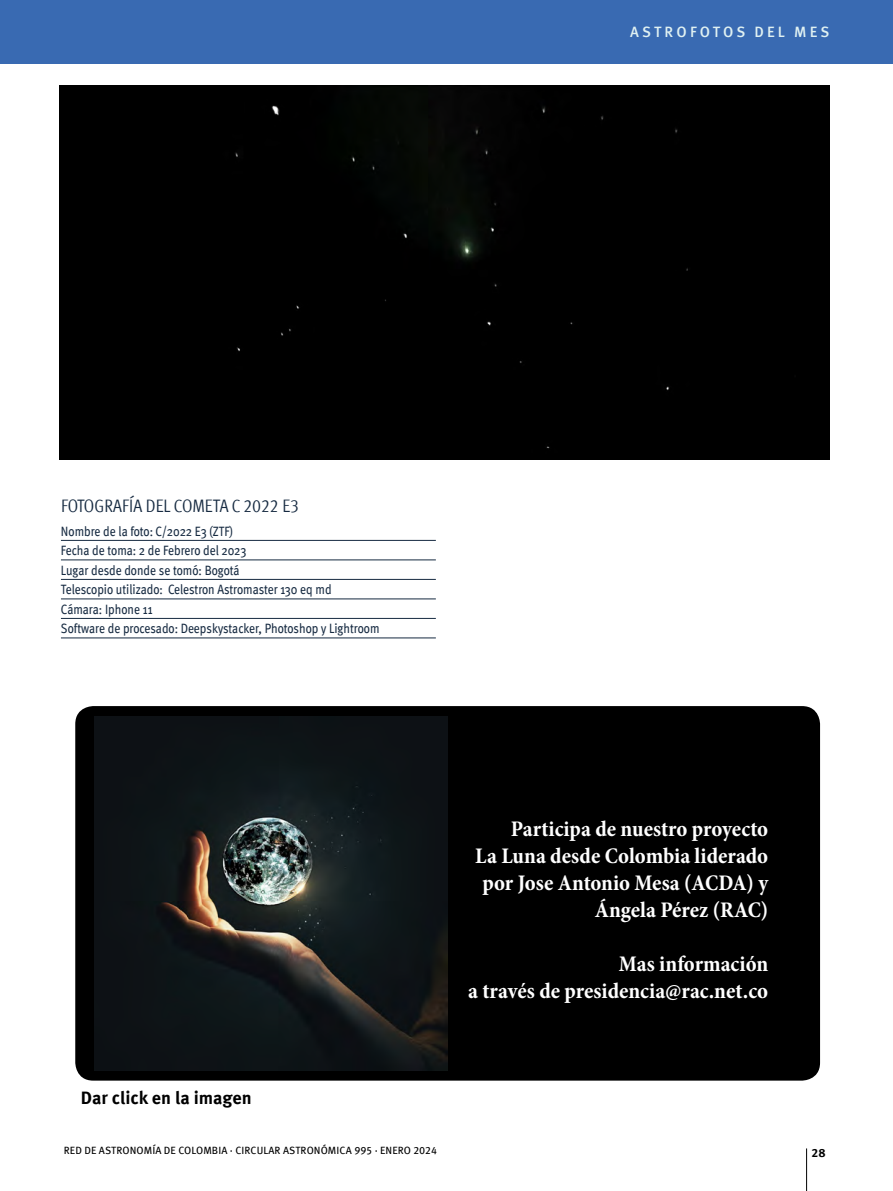
<style>
.page{position:relative;width:893px;height:1191px;background:#fff}
.page>*{position:absolute;margin:0;border:0;box-sizing:border-box;transform-origin:0 0}
.t1{font:700 condensed 22.5px/27px "Minion Pro";color:#fff;text-align:right}
.t2{font:condensed 18px "Meta Pro";color:#162a41}
.t3{font:700 18px "Meta Pro";color:#000}
.t4{font:500 15px "Meta Pro";letter-spacing:.21em;color:#e0f1f2}
.t5{font:condensed 13.5px/19.5px "Meta Pro";color:#162a41}
.t6{font:700 12px "Meta Pro";color:#000}
.t7{font:10.5px "Meta Pro";letter-spacing:.01em;color:#000}
</style>
<div class="page">
<hr style="left:806px;top:1148px;width:1px;height:43px;background:#000">
<div style="left:0;top:0;width:893px;height:64px;background:#396ab2"></div>
<div style="left:60px;top:85px;width:769px;height:374px;background:#000"></div>
<hr style="left:61px;top:540px;width:375px;height:1px;background:#162a41">
<hr style="left:61px;top:559px;width:375px;height:1px;background:#162a41">
<hr style="left:61px;top:579px;width:375px;height:1px;background:#162a41">
<hr style="left:61px;top:598px;width:375px;height:1px;background:#162a41">
<hr style="left:61px;top:618px;width:375px;height:1px;background:#162a41">
<hr style="left:61px;top:637px;width:375px;height:1px;background:#162a41">
<div style="left:75px;top:706px;width:745px;height:374px;background:#000;border-radius:18px"></div>
<img style="left:94px;top:716px;width:354px;height:354px">
<p class="t4" style="left:630px;top:21px;width:201px">ASTROFOTOS DEL MES</p>
<h2 class="t2" style="left:61px;top:492px;width:240px">FOTOGRAFÍA DEL COMETA C 2022 E3</h2>
<p class="t5" style="left:61px;top:520px;width:320px">Nombre de la foto: C/2022 E3 (ZTF)<br>Fecha de toma: 2 de Febrero del 2023<br>Lugar desde donde se tomó: Bogotá<br>Telescopio utilizado: Celestron Astromaster 130 eq md<br>Cámara: Iphone 11<br>Software de procesado: Deepskystacker, Photoshop y Lightroom</p>
<h2 class="t3" style="left:81px;top:1084px;width:172px">Dar click en la imagen</h2>
<h1 class="t1" style="left:475px;top:815px;width:294px">Participa de nuestro proyecto<br>La Luna desde Colombia liderado por Jose Antonio Mesa (ACDA) y<br>Ángela Pérez (RAC)</h1>
<h1 class="t1" style="left:468px;top:950px;width:302px">Mas información<br>a través de presidencia@rac.net.co</h1>
<p class="t7" style="left:64px;top:1142px;width:375px">RED DE ASTRONOMÍA DE COLOMBIA · CIRCULAR ASTRONÓMICA 995 · ENERO 2024</p>
<p class="t6" style="left:811px;top:1143px;width:16px">28</p>
</div>
